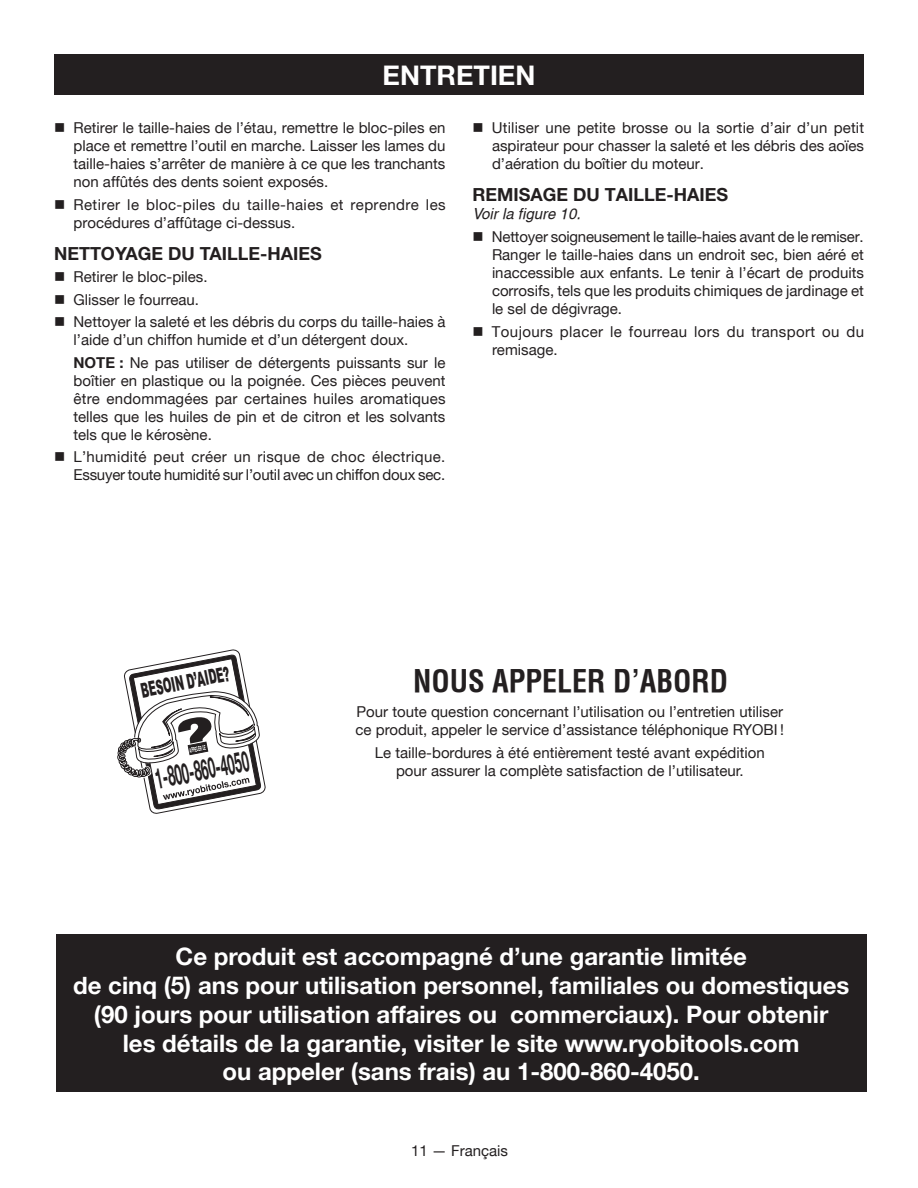
<style>
.page{position:relative;width:918px;height:1188px;background:#fff}
.page>*{position:absolute;margin:0;border:0;box-sizing:border-box;transform-origin:0 0}
.t1{font:700 condensed 30px "Helvetica";color:#231f20}
.t2{font:700 28.5px "Helvetica Neue";color:#231f20;scale:.46 1}
.HEADING{font:700 27px "Helvetica Neue";color:#fff}
.Warning{font:700 24px/28.8px "Helvetica Neue";color:#fff;text-align:center}
.t3{font:900 20.55px "Arial";color:#231f20;scale:.5 1}
.Heading_2{font:700 18px "Helvetica Neue";color:#231f20}
.Heading_2_no_space{font:700 18px "Helvetica Neue";color:#231f20}
.bullets{font:15px/18px "Helvetica Neue";color:#231f20;text-align:justify}
.Body_text{font:15px/18px "Helvetica Neue";color:#231f20}
.bullets-2{font:15px/18px "Helvetica Neue";letter-spacing:.025em;color:#231f20}
.see_figure{font:italic 15px "Helvetica";color:#231f20}
.t4{font:700 6.75px "Helvetica Neue";color:#fff;scale:.4 1}
.s1{font-weight:700}
</style>
<div class="page">
<div style="left:54px;top:54px;width:810px;height:40px;background:#231f20"></div>
<div style="left:56px;top:935px;width:810px;height:157px;background:#231f20"></div>
<svg style="left:117px;top:650px;width:148px;height:164px"></svg>
<p class="HEADING" style="left:383px;top:58px;width:154px">ENTRETIEN</p>
<p class="bullets" style="left:74px;top:119px;width:373px;text-indent:-20px">■ Retirer le taille-haies de l’étau, remettre le bloc-piles en place et remettre l’outil en marche. Laisser les lames du taille-haies s’arrêter de manière à ce que les tranchants non affûtés des dents soient exposés.</p>
<p class="bullets-2" style="left:74px;top:195px;width:374px;text-indent:-20px">■ Retirer le bloc-piles du taille-haies et reprendre les procédures d’affûtage ci-dessus.</p>
<p class="Heading_2" style="left:54px;top:242px;width:269px">NETTOYAGE DU TAILLE-HAIES</p>
<p class="bullets" style="left:54px;top:268px;width:155px">■ Retirer le bloc-piles.</p>
<p class="bullets" style="left:54px;top:290px;width:147px">■ Glisser le fourreau.</p>
<p class="bullets" style="left:74px;top:313px;width:373px;text-indent:-20px">■ Nettoyer la saleté et les débris du corps du taille-haies à l’aide d’un chiffon humide et d’un détergent doux.</p>
<p class="bullets" style="left:74px;top:353px;width:374px"><span class="s1">NOTE :</span> Ne pas utiliser de détergents puissants sur le boîtier en plastique ou la poignée. Ces pièces peuvent être endommagées par certaines huiles aromatiques telles que les huiles de pin et de citron et les solvants tels que le kérosène.</p>
<p class="bullets" style="left:54px;top:448px;width:393px;text-align:right">■ L’humidité peut créer un risque de choc électrique.<br>Essuyer toute humidité sur l’outil avec un chiffon doux sec.</p>
<p class="bullets" style="left:492px;top:119px;width:374px;text-indent:-20px">■ Utiliser une petite brosse ou la sortie d’air d’un petit aspirateur pour chasser la saleté et les débris des aoïes d’aération du boîtier du moteur.</p>
<p class="Heading_2_no_space" style="left:472px;top:184px;width:257px">REMISAGE DU TAILLE-HAIES</p>
<p class="see_figure" style="left:472px;top:206px;width:110px">Voir la figure 10.</p>
<p class="bullets" style="left:492px;top:227px;width:374px;text-indent:-20px">■ Nettoyer soigneusement le taille-haies avant de le remiser.<br>Ranger le taille-haies dans un endroit sec, bien aéré et inaccessible aux enfants. Le tenir à l’écart de produits corrosifs, tels que les produits chimiques de jardinage et le sel de dégivrage.</p>
<p class="bullets-2" style="left:492px;top:322px;width:374px;text-indent:-20px">■ Toujours placer le fourreau lors du transport ou du remisage.</p>
<p class="t3" style="left:138px;top:676px;width:182px;rotate:-11deg">BESOIN D’AIDE?</p>
<p class="t4" style="left:189px;top:746px;width:43px;rotate:-11deg">APPELER LE</p>
<p class="t2" style="left:152px;top:761px;width:208px;rotate:-11deg">1-800-860-4050</p>
<p class="t1" style="left:413px;top:662px;width:317px">NOUS APPELER D’ABORD</p>
<p class="Body_text" style="left:356px;top:702px;width:430px">Pour toute question concernant l’utilisation ou l’entretien utiliser ce produit, appeler le service d’assistance téléphonique RYOBI !</p>
<p class="Body_text" style="left:375px;top:743px;width:391px;text-align:center">Le taille-bordures à été entièrement testé avant expédition pour assurer la complète satisfaction de l’utilisateur.</p>
<p class="Warning" style="left:73px;top:942px;width:778px">Ce produit est accompagné d’une garantie limitée<br>de cinq (5) ans pour utilisation personnel, familiales ou domestiques (90 jours pour utilisation affaires ou commerciaux). Pour obtenir<br>les détails de la garantie, visiter le site www.ryobitools.com<br>ou appeler (sans frais) au 1-800-860-4050.</p>
<p class="bullets" style="left:411px;top:1141px;width:98px">11 — Français</p>
</div>
